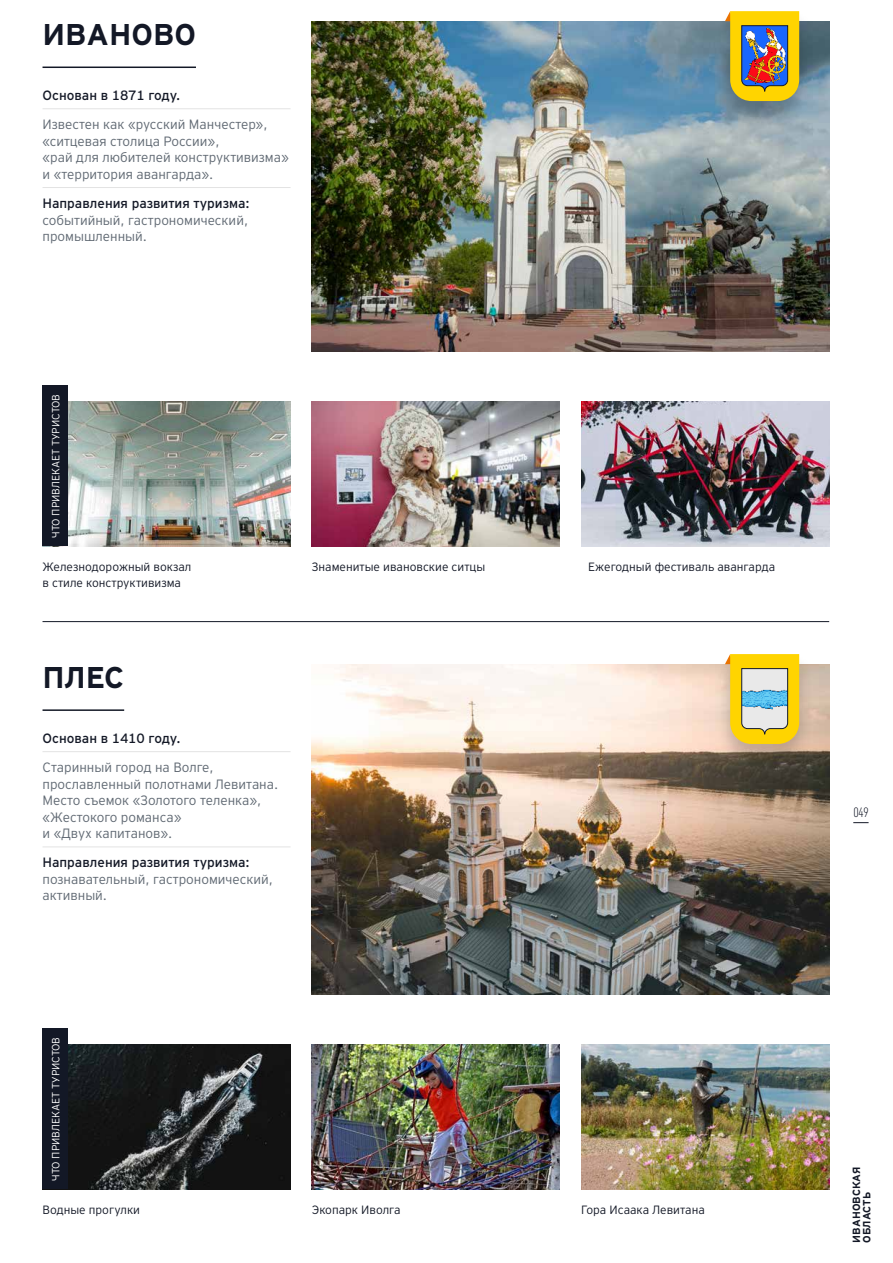
<style>
.page{position:relative;width:893px;height:1263px;background:#fff}
.page>*{position:absolute;margin:0;border:0;box-sizing:border-box;transform-origin:0 0}
.t1{font:700 30px "EY Interstate";color:#131826}
.t2{font:300 13.5px/16.5px "EY Interstate";color:#5f6872}
.t3{font:13.5px "EY Interstate";color:#131826}
.t4{font:300 13.5px "RF Rufo";color:#131826}
.t5{font:300 12px/16.5px "EY Interstate";color:#131826}
.t6{font:300 10.5px "EY Interstate";color:#fff}
.t7{font:700 10.5px/10.5px "EY Interstate";color:#131826}
</style>
<div class="page">
<img style="left:312px;top:21px;width:517px;height:330px">
<div style="left:716px;top:10px;width:98px;height:118px;background:#000;opacity:.2"></div>
<hr style="left:43px;top:67px;width:153px;height:1px;background:#131826">
<hr style="left:43px;top:109px;width:248px;height:1px;background:#e3e3e3">
<hr style="left:43px;top:187px;width:248px;height:1px;background:#e3e3e3">
<hr style="left:43px;top:709px;width:81px;height:2px;background:#131826">
<hr style="left:43px;top:751px;width:248px;height:1px;background:#e3e3e3">
<hr style="left:43px;top:847px;width:248px;height:1px;background:#e3e3e3">
<img style="left:312px;top:664px;width:517px;height:330px">
<img style="left:68px;top:401px;width:223px;height:145px">
<img style="left:68px;top:1044px;width:223px;height:145px">
<img style="left:312px;top:401px;width:248px;height:145px">
<img style="left:312px;top:1044px;width:248px;height:145px">
<img style="left:581px;top:401px;width:248px;height:145px">
<img style="left:581px;top:1044px;width:248px;height:145px">
<img style="left:725px;top:11px;width:74px;height:90px">
<div style="left:43px;top:386px;width:25px;height:160px;background:#131826"></div>
<div style="left:43px;top:1028px;width:25px;height:161px;background:#131826"></div>
<div style="left:716px;top:652px;width:98px;height:119px;background:#000;opacity:.2"></div>
<svg style="left:725px;top:654px;width:74px;height:90px;background:#dace6e"></svg>
<hr style="left:43px;top:621px;width:786px;height:1px;background:#131826">
<svg style="left:853px;top:822px;width:15px;height:1px"></svg>
<h1 class="t1" style="left:43px;top:13px;width:155px">ИВАНОВО</h1>
<p class="t3" style="left:43px;top:86px;width:139px">Основан в 1871 году.</p>
<p class="t2" style="left:43px;top:115px;width:248px">Известен как «русский Манчестер», «ситцевая столица России»,<br>«рай для любителей конструктивизма» и «территория авангарда».</p>
<p class="t3" style="left:43px;top:194px;width:209px">Направления развития туризма:</p>
<p class="t2" style="left:43px;top:211px;width:207px">событийный, гастрономический, промышленный.</p>
<p class="t6" style="left:48px;top:538px;width:145px;rotate:-90deg">ЧТО ПРИВЛЕКАЕТ ТУРИСТОВ</p>
<p class="t5" style="left:43px;top:558px;width:150px">Железнодорожный вокзал в стиле конструктивизма</p>
<h1 class="t1" style="left:43px;top:656px;width:83px">ПЛЕС</h1>
<p class="t3" style="left:43px;top:728px;width:140px">Основан в 1410 году.</p>
<p class="t2" style="left:43px;top:758px;width:237px">Старинный город на Волге, прославленный полотнами Левитана.<br>Место съемок «Золотого теленка», «Жестокого романса»<br>и «Двух капитанов».</p>
<p class="t3" style="left:43px;top:853px;width:209px">Направления развития туризма:</p>
<p class="t2" style="left:43px;top:870px;width:232px">познавательный, гастрономический, активный.</p>
<p class="t5" style="left:312px;top:558px;width:175px">Знаменитые ивановские ситцы</p>
<p class="t6" style="left:48px;top:1181px;width:145px;rotate:-90deg">ЧТО ПРИВЛЕКАЕТ ТУРИСТОВ</p>
<p class="t5" style="left:43px;top:1200px;width:99px">Водные прогулки</p>
<p class="t5" style="left:312px;top:1200px;width:90px">Экопарк Иволга</p>
<p class="t5" style="left:588px;top:558px;width:188px">Ежегодный фестиваль авангарда</p>
<p class="t4" style="left:853px;top:805px;width:17px">049</p>
<p class="t5" style="left:581px;top:1200px;width:125px">Гора Исаака Левитана</p>
<p class="t7" style="left:850px;top:1242px;width:77px;rotate:-90deg">ИВАНОВСКАЯ<br>ОБЛАСТЬ</p>
</div>
